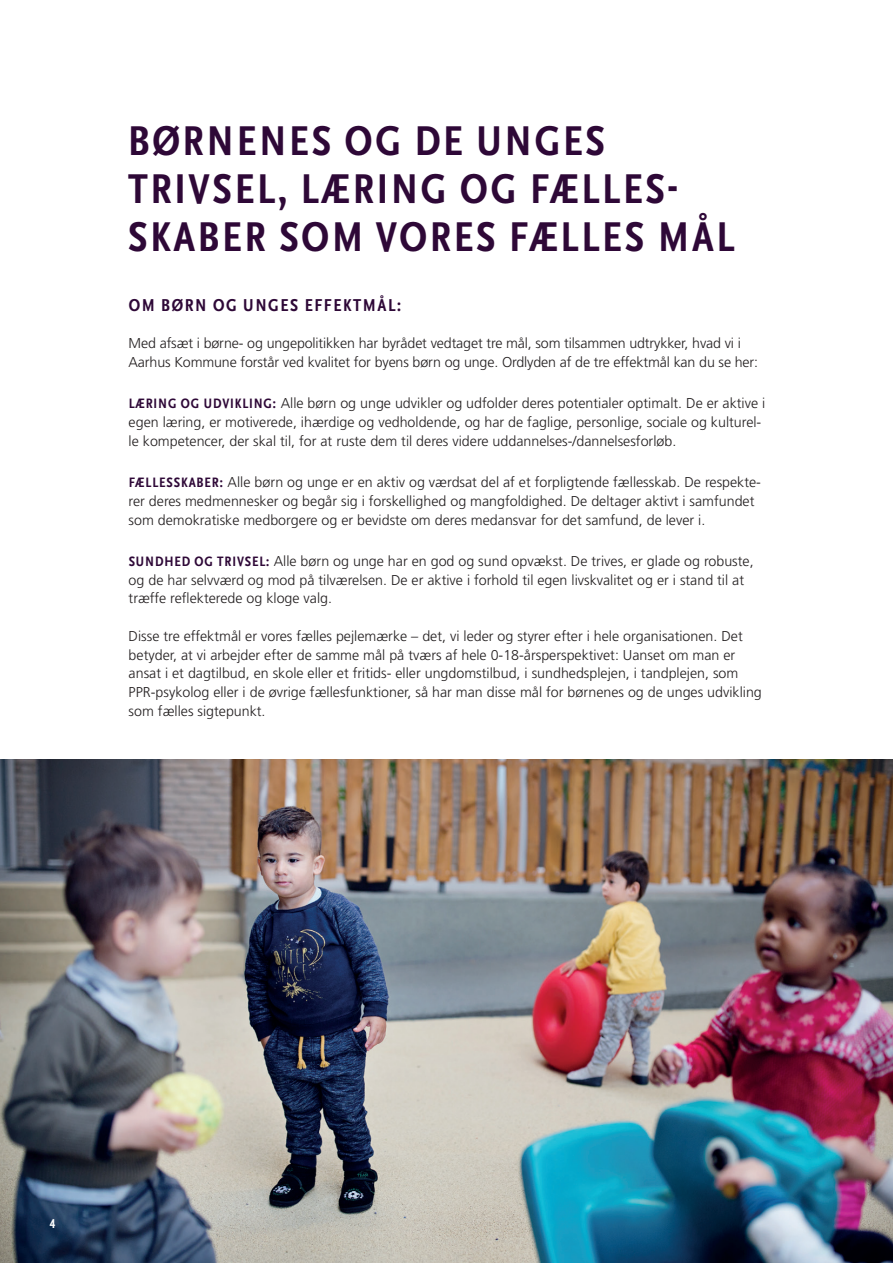
<style>
.page{position:relative;width:893px;height:1263px;background:#fff}
.page>*{position:absolute;margin:0;border:0;box-sizing:border-box;transform-origin:0 0}
.t1{font:700 condensed 43.5px/48px "Scala Sans OT";letter-spacing:.06em;color:#2e0837}
.t2{font:700 condensed 18px "Scala Sans OT";letter-spacing:.085em;color:#2e0837}
.t3{font:300 14.25px/18.8px "Frutiger";color:#231f20}
.t4{font:700 condensed 13.5px "Scala Sans OT";color:#fff}
.s1{font-family:"Scala Sans OT";font-weight:700;font-stretch:condensed;color:#2e0837}
</style>
<div class="page">
<img style="left:0;top:759px;width:893px;height:504px">
<h1 class="t1" style="left:128px;top:118px;width:608px">BØRNENES OG DE UNGES<br>TRIVSEL, LÆRING OG FÆLLES-<br>SKABER SOM VORES FÆLLES MÅL</h1>
<p class="t2" style="left:129px;top:295px;width:274px">OM BØRN OG UNGES EFFEKTMÅL:</p>
<p class="t3" style="left:129px;top:334px;width:631px">Med afsæt i børne- og ungepolitikken har byrådet vedtaget tre mål, som tilsammen udtrykker, hvad vi i<br>Aarhus Kommune forstår ved kvalitet for byens børn og unge. Ordlyden af de tre effektmål kan du se her:</p>
<p class="t3" style="left:129px;top:394px;width:638px"><span class="s1">LÆRING OG UDVIKLING:</span> Alle børn og unge udvikler og udfolder deres potentialer optimalt. De er aktive i egen læring, er motiverede, ihærdige og vedholdende, og har de faglige, personlige, sociale og kulturel&shy;le kompetencer, der skal til, for at ruste dem til deres videre uddannelses-/dannelsesforløb.</p>
<p class="t3" style="left:129px;top:473px;width:634px"><span class="s1">FÆLLESSKABER:</span> Alle børn og unge er en aktiv og værdsat del af et forpligtende fællesskab. De respekte&shy;rer deres medmennesker og begår sig i forskellighed og mangfoldighed. De deltager aktivt i samfundet som demokratiske medborgere og er bevidste om deres medansvar for det samfund, de lever i.</p>
<p class="t3" style="left:129px;top:552px;width:626px"><span class="s1">SUNDHED OG TRIVSEL:</span> Alle børn og unge har en god og sund opvækst. De trives, er glade og robuste, og de har selvværd og mod på tilværelsen. De er aktive i forhold til egen livskvalitet og er i stand til at træffe reflekterede og kloge valg.</p>
<p class="t3" style="left:129px;top:627px;width:635px">Disse tre effektmål er vores fælles pejlemærke – det, vi leder og styrer efter i hele organisationen. Det betyder, at vi arbejder efter de samme mål på tværs af hele 0-18-årsperspektivet: Uanset om man er ansat i et dagtilbud, en skole eller et fritids- eller ungdomstilbud, i sundhedsplejen, i tandplejen, som PPR-psykolog eller i de øvrige fællesfunktioner, så har man disse mål for børnenes og de unges udvikling som fælles sigtepunkt.</p>
<p class="t4" style="left:50px;top:1216px;width:7px">4</p>
</div>
